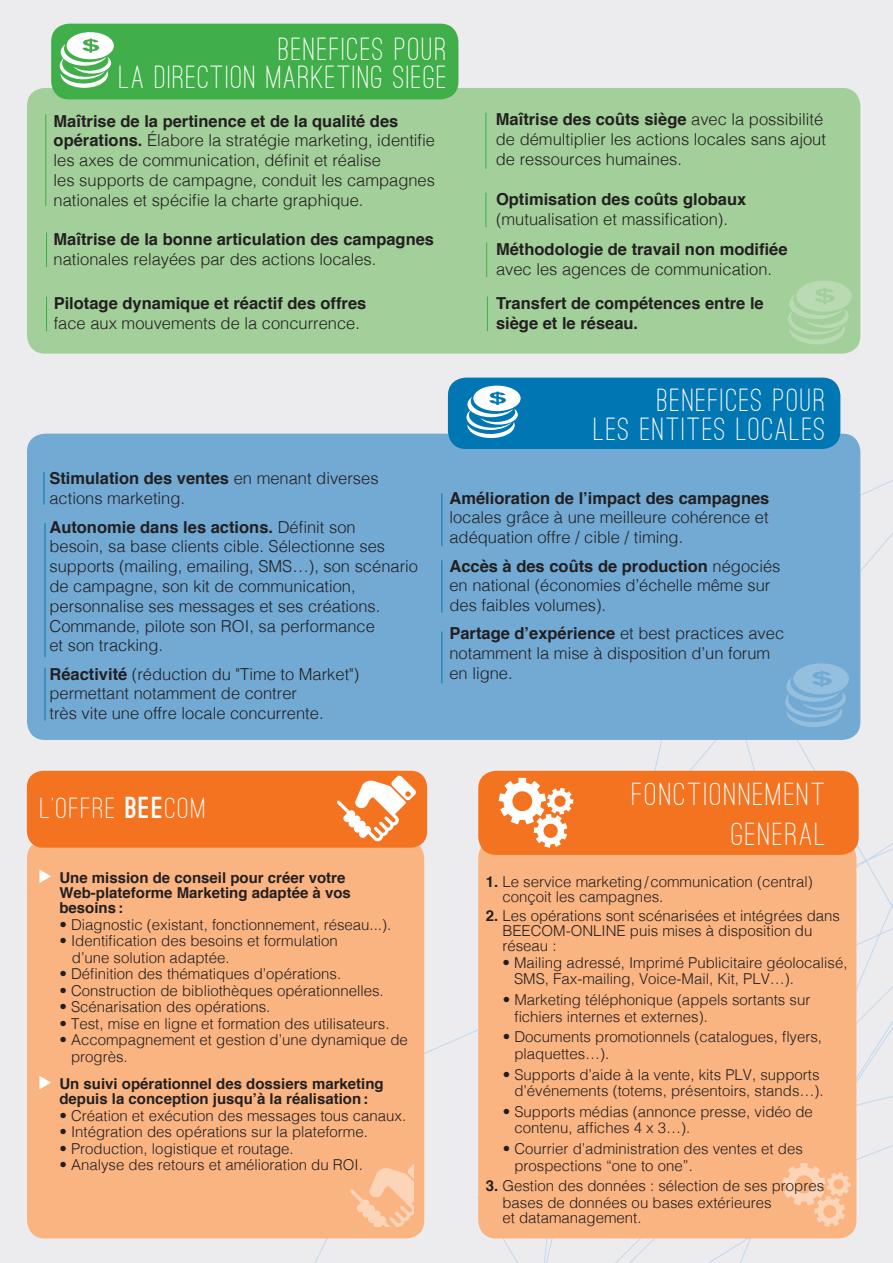
<style>
.page{position:relative;width:893px;height:1263px;background:#ececee}
.page>*{position:absolute;margin:0;border:0;box-sizing:border-box;transform-origin:0 0}
.t1{font:500 33.15px/28.5px "Ostrich Sans";letter-spacing:.055em;color:#fff;text-align:right}
.t2{font:500 33px/39.6px "Ostrich Sans";letter-spacing:.06em;color:#fff;text-align:right;scale:1.05 1}
.t3{font:500 30.15px "Ostrich Sans";letter-spacing:.06em;color:#fff;scale:1.05 1}
.t4{font:300 16.5px/19.8px "Helvetica";color:#231f20}
.t5{font:700 16.5px/19.8px "Helvetica";color:#231f20}
.t6{font:300 15px/16.5px "Helvetica";color:#231f20}
.t7{font:700 15px/15px "Helvetica";color:#231f20}
.s1{font-weight:700}
.s2{font-weight:900;font-size:28.8px}
</style>
<div class="page">
<div style="left:860px;top:459px;width:33px;height:178px;background:#ececee"></div>
<div style="left:132px;top:637px;width:761px;height:626px;background:#ececee"></div>
<svg style="left:535px;top:1238px;width:179px;height:25px;background:#ebeaeb"></svg>
<div style="left:27px;top:434px;width:833px;height:306px;background:#72aad4;border-radius:18px"></div>
<div style="left:448px;top:378px;width:392px;height:71px;background:#0076b3;border-radius:18px"></div>
<svg style="left:466px;top:386px;width:55px;height:52px"></svg>
<svg style="left:785px;top:663px;width:64px;height:64px"></svg>
<div style="left:27px;top:88px;width:833px;height:266px;background:#a3cf9a;border-radius:18px"></div>
<hr style="left:45px;top:114px;width:1px;height:92px;background:#40ae49">
<hr style="left:46px;top:232px;width:1px;height:35px;background:#40ae49">
<hr style="left:46px;top:297px;width:1px;height:34px;background:#40ae49">
<hr style="left:485px;top:113px;width:1px;height:56px;background:#40ae49">
<hr style="left:485px;top:193px;width:1px;height:34px;background:#40ae49">
<hr style="left:486px;top:242px;width:1px;height:35px;background:#40ae49">
<hr style="left:487px;top:296px;width:1px;height:35px;background:#40ae49">
<div style="left:51px;top:24px;width:407px;height:75px;background:#40ae49;border-radius:18px"></div>
<svg style="left:60px;top:32px;width:54px;height:56px"></svg>
<svg style="left:788px;top:281px;width:64px;height:63px"></svg>
<hr style="left:44px;top:472px;width:1px;height:33px;background:#0076b3">
<hr style="left:45px;top:523px;width:1px;height:134px;background:#0076b3">
<hr style="left:45px;top:668px;width:1px;height:52px;background:#0076b3">
<hr style="left:441px;top:493px;width:1px;height:53px;background:#0076b3">
<hr style="left:441px;top:560px;width:1px;height:53px;background:#0076b3">
<hr style="left:441px;top:631px;width:1px;height:52px;background:#0076b3">
<div style="left:478px;top:840px;width:378px;height:398px;background:#fab482;border-radius:18px"></div>
<div style="left:478px;top:771px;width:381px;height:84px;background:#f47321;border-radius:18px"></div>
<svg style="left:499px;top:778px;width:74px;height:70px"></svg>
<svg style="left:782px;top:1163px;width:68px;height:64px"></svg>
<div style="left:27px;top:840px;width:397px;height:398px;background:#fab482;border-radius:18px"></div>
<div style="left:27px;top:771px;width:400px;height:77px;background:#f47321;border-radius:16px"></div>
<svg style="left:337px;top:776px;width:79px;height:66px"></svg>
<svg style="left:39px;top:869px;width:12px;height:14px"></svg>
<svg style="left:39px;top:1076px;width:12px;height:13px"></svg>
<svg style="left:350px;top:1164px;width:64px;height:63px"></svg>
<h1 class="t1" style="left:120px;top:34px;width:329px">BENEFICES POUR<br>LA DIRECTION MARKETING SIEGE</h1>
<p class="t4" style="left:54px;top:110px;width:383px"><span class="s1">Maîtrise de la pertinence et de la qualité des opérations.</span> Élabore la stratégie marketing, identifie les axes de communication, définit et réalise<br>les supports de campagne, conduit les campagnes nationales et spécifie la charte graphique.</p>
<p class="t5" style="left:54px;top:229px;width:382px">Maîtrise de la bonne articulation des campagnes</p>
<p class="t4" style="left:54px;top:248px;width:324px">nationales relayées par des actions locales.</p>
<p class="t5" style="left:54px;top:294px;width:314px">Pilotage dynamique et réactif des offres</p>
<p class="t4" style="left:54px;top:312px;width:308px">face aux mouvements de la concurrence.</p>
<p class="t4" style="left:496px;top:108px;width:332px"><span class="s1">Maîtrise des coûts siège</span> avec la possibilité de démultiplier les actions locales sans ajout de ressources humaines.</p>
<p class="t5" style="left:496px;top:190px;width:252px">Optimisation des coûts globaux</p>
<p class="t4" style="left:496px;top:208px;width:233px">(mutualisation et massification).</p>
<p class="t5" style="left:496px;top:239px;width:293px">Méthodologie de travail non modifiée</p>
<p class="t4" style="left:496px;top:258px;width:278px">avec les agences de communication.</p>
<p class="t5" style="left:496px;top:293px;width:269px">Transfert de compétences entre le siège et le réseau.</p>
<h1 class="t1" style="left:594px;top:386px;width:233px">BENEFICES POUR<br>LES ENTITES LOCALES</h1>
<p class="t4" style="left:49px;top:467px;width:331px"><span class="s1">Stimulation des ventes</span> en menant diverses actions marketing.</p>
<p class="t4" style="left:49px;top:516px;width:370px"><span class="s1">Autonomie dans les actions.</span> Définit son<br>besoin, sa base clients cible. Sélectionne ses supports (mailing, emailing, SMS…), son scénario de campagne, son kit de communication, personnalise ses messages et ses créations.<br>Commande, pilote son ROI, sa performance<br>et son tracking.</p>
<p class="t4" style="left:49px;top:663px;width:311px"><span class="s1">Réactivité</span> (réduction du "Time to Market") permettant notamment de contrer<br>très vite une offre locale concurrente.</p>
<h3 class="t3" style="left:40px;top:790px;width:159px">L’OFFRE <span class="s2">BEE</span>COM</h3>
<p class="t7" style="left:59px;top:870px;width:293px">Une mission de conseil pour créer votre<br>Web-plateforme Marketing adaptée à vos besoins:</p>
<p class="t6" style="left:59px;top:915px;width:333px">• Diagnostic (existant, fonctionnement, réseau...).</p>
<p class="t6" style="left:72px;top:931px;width:267px;text-indent:-13px">• Identification des besoins et formulation d’une solution adaptée.</p>
<p class="t6" style="left:59px;top:964px;width:283px">• Définition des thématiques d’opérations.</p>
<p class="t6" style="left:59px;top:981px;width:326px">• Construction de bibliothèques opérationnelles.</p>
<p class="t6" style="left:59px;top:997px;width:212px">• Scénarisation des opérations.</p>
<p class="t6" style="left:59px;top:1014px;width:332px">• Test, mise en ligne et formation des utilisateurs.</p>
<p class="t6" style="left:71px;top:1030px;width:338px;text-indent:-12px">• Accompagnement et gestion d’une dynamique de progrès.</p>
<p class="t7" style="left:59px;top:1077px;width:326px">Un suivi opérationnel des dossiers marketing depuis la conception jusqu’à la réalisation:</p>
<p class="t6" style="left:59px;top:1106px;width:348px">• Création et exécution des messages tous canaux.</p>
<p class="t6" style="left:59px;top:1123px;width:310px">• Intégration des opérations sur la plateforme.</p>
<p class="t6" style="left:59px;top:1139px;width:236px">• Production, logistique et routage.</p>
<p class="t6" style="left:59px;top:1156px;width:305px">• Analyse des retours et amélioration du ROI.</p>
<p class="t5" style="left:449px;top:488px;width:322px">Amélioration de l’impact des campagnes</p>
<p class="t4" style="left:449px;top:506px;width:321px">locales grâce à une meilleure cohérence et adéquation offre / cible / timing.</p>
<p class="t4" style="left:449px;top:555px;width:333px"><span class="s1">Accès à des coûts de production</span> négociés en national (économies d’échelle même sur des faibles volumes).</p>
<p class="t4" style="left:449px;top:622px;width:336px"><span class="s1">Partage d’expérience</span> et best practices avec notamment la mise à disposition d’un forum en ligne.</p>
<h2 class="t2" style="left:632px;top:774px;width:185px">FONCTIONNEMENT<br>GENERAL</h2>
<p class="t6" style="left:502px;top:873px;width:312px;line-height:15px;text-indent:-17px"><span class="s1">1.</span> Le service marketing/communication (central) conçoit les campagnes.</p>
<p class="t6" style="left:502px;top:907px;width:339px;line-height:15px;text-indent:-17px"><span class="s1">2.</span> Les opérations sont scénarisées et intégrées dans<br>BEECOM-ONLINE puis mises à disposition du réseau :</p>
<p class="t6" style="left:514px;top:953px;width:335px;text-indent:-12px">• Mailing adressé, Imprimé Publicitaire géolocalisé,<br>SMS, Fax-mailing, Voice-Mail, Kit, PLV…).</p>
<p class="t6" style="left:514px;top:990px;width:297px;text-indent:-12px">• Marketing téléphonique (appels sortants sur fichiers internes et externes).</p>
<p class="t6" style="left:514px;top:1028px;width:309px;text-indent:-12px">• Documents promotionnels (catalogues, flyers, plaquettes…).</p>
<p class="t6" style="left:503px;top:1065px;width:322px;text-align:right">• Supports d’aide à la vente, kits PLV, supports d’événements (totems, présentoirs, stands…).</p>
<p class="t6" style="left:514px;top:1102px;width:300px;text-indent:-12px">• Supports médias (annonce presse, vidéo de contenu, affiches 4 x 3…).</p>
<p class="t6" style="left:514px;top:1139px;width:290px;text-indent:-12px">• Courrier d’administration des ventes et des prospections “one to one”.</p>
<p class="t6" style="left:502px;top:1177px;width:323px;text-indent:-17px"><span class="s1">3.</span> Gestion des données : sélection de ses propres bases de données ou bases extérieures</p>
<p class="t6" style="left:502px;top:1208px;width:141px">et datamanagement.</p>
</div>
